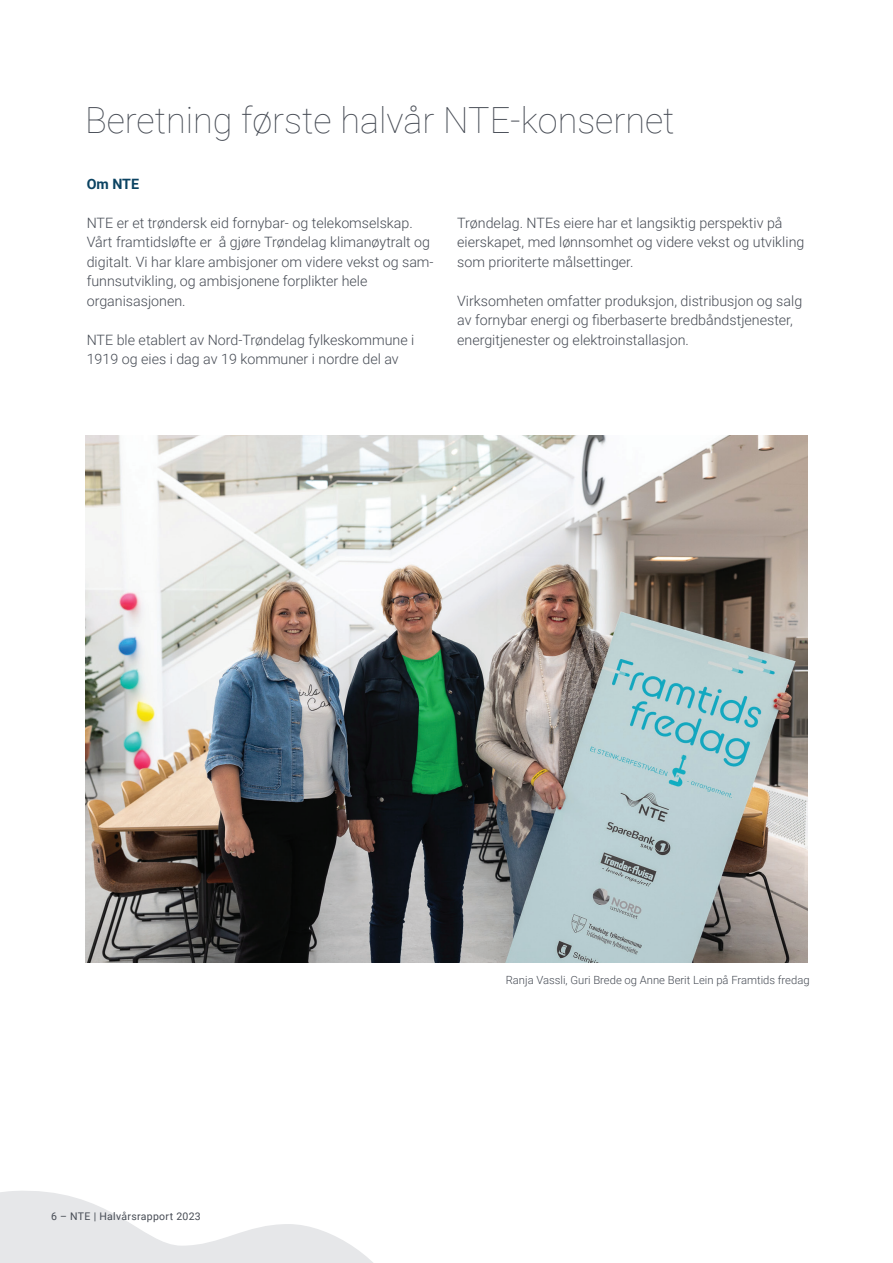
<style>
.page{position:relative;width:893px;height:1263px;background:#fff}
.page>*{position:absolute;margin:0;border:0;box-sizing:border-box;transform-origin:0 0}
.t1{font:100 36px "Roboto";color:#464b54}
.t2{font:300 14.25px/19.5px "Roboto";color:#464b54}
.t3{font:700 14.25px "Roboto";color:#0b4362}
.t4{font:300 11.25px "Roboto";color:#464b54}
.t5{font:10.5px "Roboto";letter-spacing:.03em;color:#464b54}
</style>
<div class="page">
<svg style="left:0;top:1191px;width:373px;height:72px"></svg>
<img style="left:85px;top:436px;width:723px;height:526px">
<h1 class="t1" style="left:85px;top:95px;width:591px">Beretning første halvår NTE-konsernet</h1>
<p class="t3" style="left:87px;top:174px;width:54px">Om NTE</p>
<p class="t2" style="left:87px;top:212px;width:348px">NTE er et trøndersk eid fornybar- og telekomselskap.<br>Vårt framtidsløfte er å gjøre Trøndelag klimanøytralt og digitalt. Vi har klare ambisjoner om videre vekst og sam&shy;funnsutvikling, og ambisjonene forplikter hele organisasjonen.</p>
<p class="t2" style="left:87px;top:329px;width:329px">NTE ble etablert av Nord-Trøndelag fylkeskommune i<br>1919 og eies i dag av 19 kommuner i nordre del av</p>
<p class="t2" style="left:457px;top:212px;width:349px">Trøndelag. NTEs eiere har et langsiktig perspektiv på eierskapet, med lønnsomhet og videre vekst og utvikling som prioriterte målsettinger.</p>
<p class="t2" style="left:457px;top:290px;width:347px">Virksomheten omfatter produksjon, distribusjon og salg av fornybar energi og fiberbaserte bredbåndstjenester, energitjenester og elektroinstallasjon.</p>
<p class="t5" style="left:51px;top:1209px;width:151px">6 – NTE | Halvårsrapport 2023</p>
<p class="t4" style="left:506px;top:972px;width:305px">Ranja Vassli, Guri Brede og Anne Berit Lein på Framtids fredag</p>
</div>
